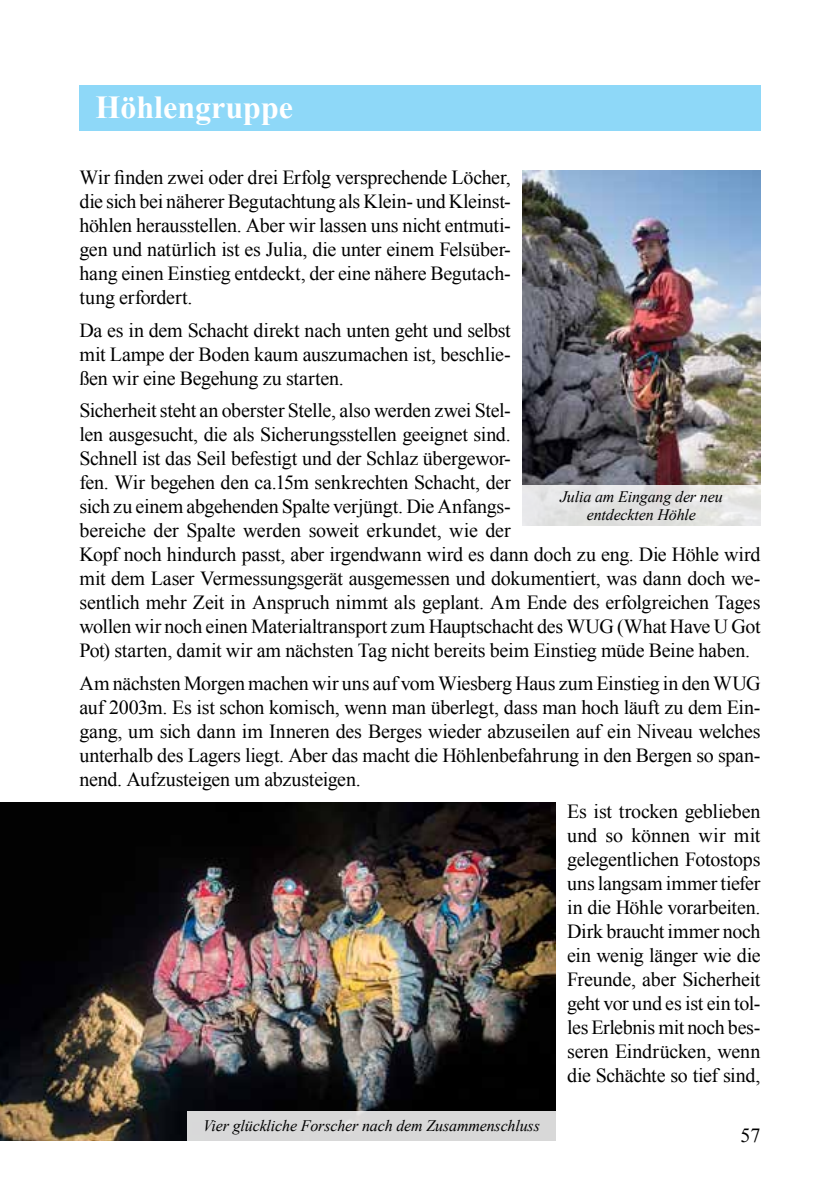
<style>
.page{position:relative;width:840px;height:1191px;background:#fff}
.page>*{position:absolute;margin:0;border:0;box-sizing:border-box;transform-origin:0 0}
.t1{font:700 32px "Times New Roman";color:#fff}
.t2{font:20px/24px "Times New Roman";letter-spacing:-.015em;color:#000;text-align:justify}
.t3{font:italic 16px/18px "Times New Roman";letter-spacing:-.01em;color:#000;text-align:center}
</style>
<div class="page">
<div style="left:79px;top:85px;width:681px;height:45px;background:#8ed8f8"></div>
<img style="left:522px;top:170px;width:238px;height:315px">
<img style="left:0;top:803px;width:555px;height:337px">
<div style="left:187px;top:1110px;width:368px;height:30px;background:#d8d8d8"></div>
<div style="left:522px;top:485px;width:238px;height:40px;background:#e3e3e3"></div>
<h1 class="t1" style="left:95px;top:85px;width:199px">Höhlengruppe</h1>
<p class="t2" style="left:79px;top:165px;width:432px">Wir finden zwei oder drei Erfolg versprechende Löcher, die sich bei näherer Begutachtung als Klein- und Kleinst&shy;höhlen herausstellen. Aber wir lassen uns nicht entmuti&shy;gen und natürlich ist es Julia, die unter einem Felsüber&shy;hang einen Einstieg entdeckt, der eine nähere Begutach&shy;tung erfordert.</p>
<p class="t2" style="left:79px;top:317px;width:432px">Da es in dem Schacht direkt nach unten geht und selbst mit Lampe der Boden kaum auszumachen ist, beschlie&shy;ßen wir eine Begehung zu starten.</p>
<p class="t2" style="left:79px;top:398px;width:682px;text-align:left">Sicherheit steht an oberster Stelle, also werden zwei Stel-<br>len ausgesucht, die als Sicherungsstellen geeignet sind.<br>Schnell ist das Seil befestigt und der Schlaz übergewor-<br>fen. Wir begehen den ca.15m senkrechten Schacht, der<br>sich zu einem abgehenden Spalte verjüngt. Die Anfangs-<br>bereiche der Spalte werden soweit erkundet, wie der<br>Kopf noch hindurch passt, aber irgendwann wird es dann doch zu eng. Die Höhle wird mit dem Laser Vermessungsgerät ausgemessen und dokumentiert, was dann doch we&shy;sentlich mehr Zeit in Anspruch nimmt als geplant. Am Ende des erfolgreichen Tages wollen wir noch einen Materialtransport zum Hauptschacht des WUG (What Have U Got Pot) starten, damit wir am nächsten Tag nicht bereits beim Einstieg müde Beine haben.</p>
<p class="t2" style="left:79px;top:670px;width:682px">Am nächsten Morgen machen wir uns auf vom Wiesberg Haus zum Einstieg in den WUG auf 2003m. Es ist schon komisch, wenn man überlegt, dass man hoch läuft zu dem Ein&shy;gang, um sich dann im Inneren des Berges wieder abzuseilen auf ein Niveau welches unterhalb des Lagers liegt. Aber das macht die Höhlenbefahrung in den Bergen so span&shy;nend. Aufzusteigen um abzusteigen.</p>
<p class="t2" style="left:566px;top:799px;width:195px">Es ist trocken geblieben und so können wir mit gelegentlichen Fotostops uns langsam immer tiefer in die Höhle vorarbeiten.<br>Dirk braucht immer noch ein wenig länger wie die Freunde, aber Sicherheit geht vor und es ist ein tol&shy;les Erlebnis mit noch bes&shy;seren Eindrücken, wenn die Schächte so tief sind,</p>
<p class="t3" style="left:203px;top:1116px;width:338px">Vier glückliche Forscher nach dem Zusammenschluss</p>
<p class="t3" style="left:559px;top:487px;width:164px">Julia am Eingang der neu entdeckten Höhle</p>
<p class="t2" style="left:740px;top:1123px;width:21px">57</p>
</div>
